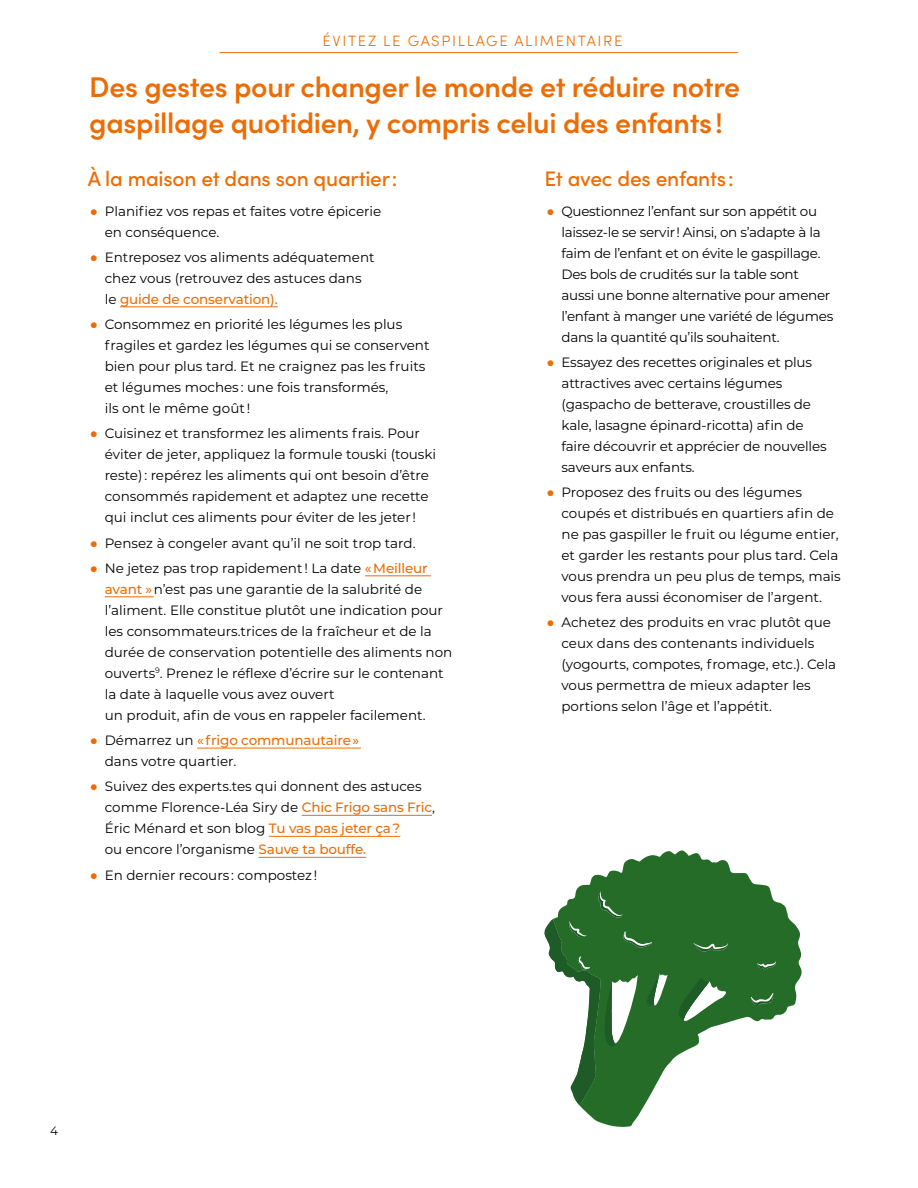
<style>
.page{position:relative;width:918px;height:1188px;background:#fff}
.page>*{position:absolute;margin:0;border:0;box-sizing:border-box;transform-origin:0 0}
.Highlight{font:600 28.5px/36px "Sofia Pro";letter-spacing:-.01em;color:#ec6d06}
.conseils{font:500 21px "Sofia Pro";letter-spacing:-.01em;color:#ec6d06}
.t1{font:300 15px "Sofia Pro";letter-spacing:.11em;color:#ec6d06}
.t2{font:13.5px/21px "Montserrat";color:#000}
.t3{font:13.5px/21px "Montserrat";letter-spacing:-.02em;color:#000}
.t4{font:12px "Montserrat";color:#000}
.s1{font-family:"Arial";font-weight:900;color:#ec6d06}
.s2{font-weight:500;color:#ec6d06}
</style>
<div class="page">
<hr style="left:220px;top:52px;width:518px;height:1px;background:#ec6d06">
<hr style="left:120px;top:306px;width:158px;height:1px;background:#ec6d06">
<hr style="left:365px;top:575px;width:66px;height:1px;background:#ec6d06">
<hr style="left:105px;top:596px;width:49px;height:1px;background:#ec6d06">
<hr style="left:197px;top:748px;width:164px;height:1px;background:#ec6d06">
<hr style="left:302px;top:815px;width:130px;height:1px;background:#ec6d06">
<hr style="left:269px;top:836px;width:131px;height:1px;background:#ec6d06">
<hr style="left:258px;top:857px;width:108px;height:1px;background:#ec6d06">
<svg style="left:576px;top:850px;width:226px;height:277px;fill:#256c28"></svg>
<svg style="left:671px;top:977px;width:39px;height:43px"></svg>
<svg style="left:544px;top:891px;width:117px;height:214px"></svg>
<svg style="left:693px;top:943px;width:35px;height:9px"></svg>
<svg style="left:757px;top:961px;width:20px;height:9px"></svg>
<svg style="left:751px;top:993px;width:22px;height:12px"></svg>
<p class="t1" style="left:323px;top:30px;width:301px">ÉVITEZ LE GASPILLAGE ALIMENTAIRE</p>
<p class="Highlight" style="left:89px;top:67px;width:652px">Des gestes pour changer le monde et réduire notre gaspillage quotidien, y compris celui des enfants!</p>
<p class="conseils" style="left:88px;top:163px;width:311px">À la maison et dans son quartier:</p>
<p class="t2" style="left:105px;top:200px;width:278px;text-indent:-15px"><span class="s1">●</span> Planifiez vos repas et faites votre épicerie en conséquence.</p>
<p class="t2" style="left:105px;top:246px;width:271px;text-indent:-15px"><span class="s1">●</span> Entreposez vos aliments adéquatement chez vous (retrouvez des astuces dans le <span class="s2">guide de conservation).</span></p>
<p class="t2" style="left:105px;top:313px;width:326px;text-indent:-15px"><span class="s1">●</span> Consommez en priorité les légumes les plus fragiles et gardez les légumes qui se conservent bien pour plus tard. Et ne craignez pas les fruits et légumes moches : une fois transformés,<br>ils ont le même goût !</p>
<p class="t2" style="left:105px;top:423px;width:333px;text-indent:-15px"><span class="s1">●</span> Cuisinez et transformez les aliments frais. Pour éviter de jeter, appliquez la formule touski (touski reste) : repérez les aliments qui ont besoin d’être consommés rapidement et adaptez une recette qui inclut ces aliments pour éviter de les jeter !</p>
<p class="t2" style="left:90px;top:532px;width:327px"><span class="s1">●</span> Pensez à congeler avant qu’il ne soit trop tard.</p>
<p class="t2" style="left:105px;top:557px;width:349px;text-indent:-15px"><span class="s1">●</span> Ne jetez pas trop rapidement ! La date <span class="s2">« Meilleur avant »</span> n’est pas une garantie de la salubrité de l’aliment. Elle constitue plutôt une indication pour les consommateurs.trices de la fraîcheur et de la durée de conservation potentielle des aliments non ouverts<sup>9</sup>. Prenez le réflexe d’écrire sur le contenant la date à laquelle vous avez ouvert<br>un produit, afin de vous en rappeler facilement.</p>
<p class="t2" style="left:105px;top:729px;width:256px;text-indent:-15px"><span class="s1">●</span> Démarrez un <span class="s2">« frigo communautaire » </span>dans votre quartier.</p>
<p class="t2" style="left:105px;top:776px;width:332px;text-indent:-15px"><span class="s1">●</span> Suivez des experts.tes qui donnent des astuces comme Florence-Léa Siry de <span class="s2">Chic Frigo sans Fric</span>,</p>
<p class="t2" style="left:105px;top:818px;width:297px">Éric Ménard et son blog <span class="s2">Tu vas pas jeter ça ? </span>ou encore l’organisme <span class="s2">Sauve ta bouffe.</span></p>
<p class="t2" style="left:90px;top:864px;width:229px"><span class="s1">●</span> En dernier recours : compostez !</p>
<p class="conseils" style="left:544px;top:163px;width:191px">Et avec des enfants:</p>
<p class="t3" style="left:562px;top:200px;width:273px;text-indent:-15px"><span class="s1">●</span> Questionnez l’enfant sur son appétit ou laissez-le se servir ! Ainsi, on s’adapte à la faim de l’enfant et on évite le gaspillage.<br>Des bols de crudités sur la table sont aussi une bonne alternative pour amener l’enfant à manger une variété de légumes dans la quantité qu’ils souhaitent.</p>
<p class="t2" style="left:562px;top:351px;width:267px;text-indent:-15px"><span class="s1">●</span> Essayez des recettes originales et plus attractives avec certains légumes (gaspacho de betterave, croustilles de kale, lasagne épinard-ricotta) afin de faire découvrir et apprécier de nouvelles saveurs aux enfants.</p>
<p class="t2" style="left:562px;top:481px;width:281px;text-indent:-15px"><span class="s1">●</span> Proposez des fruits ou des légumes coupés et distribués en quartiers afin de ne pas gaspiller le fruit ou légume entier, et garder les restants pour plus tard. Cela vous prendra un peu plus de temps, mais vous fera aussi économiser de l’argent.</p>
<p class="t2" style="left:562px;top:612px;width:276px;text-indent:-15px"><span class="s1">●</span> Achetez des produits en vrac plutôt que ceux dans des contenants individuels (yogourts, compotes, fromage, etc.). Cela vous permettra de mieux adapter les portions selon l’âge et l’appétit.</p>
<p class="t4" style="left:50px;top:1123px;width:9px">4</p>
</div>
